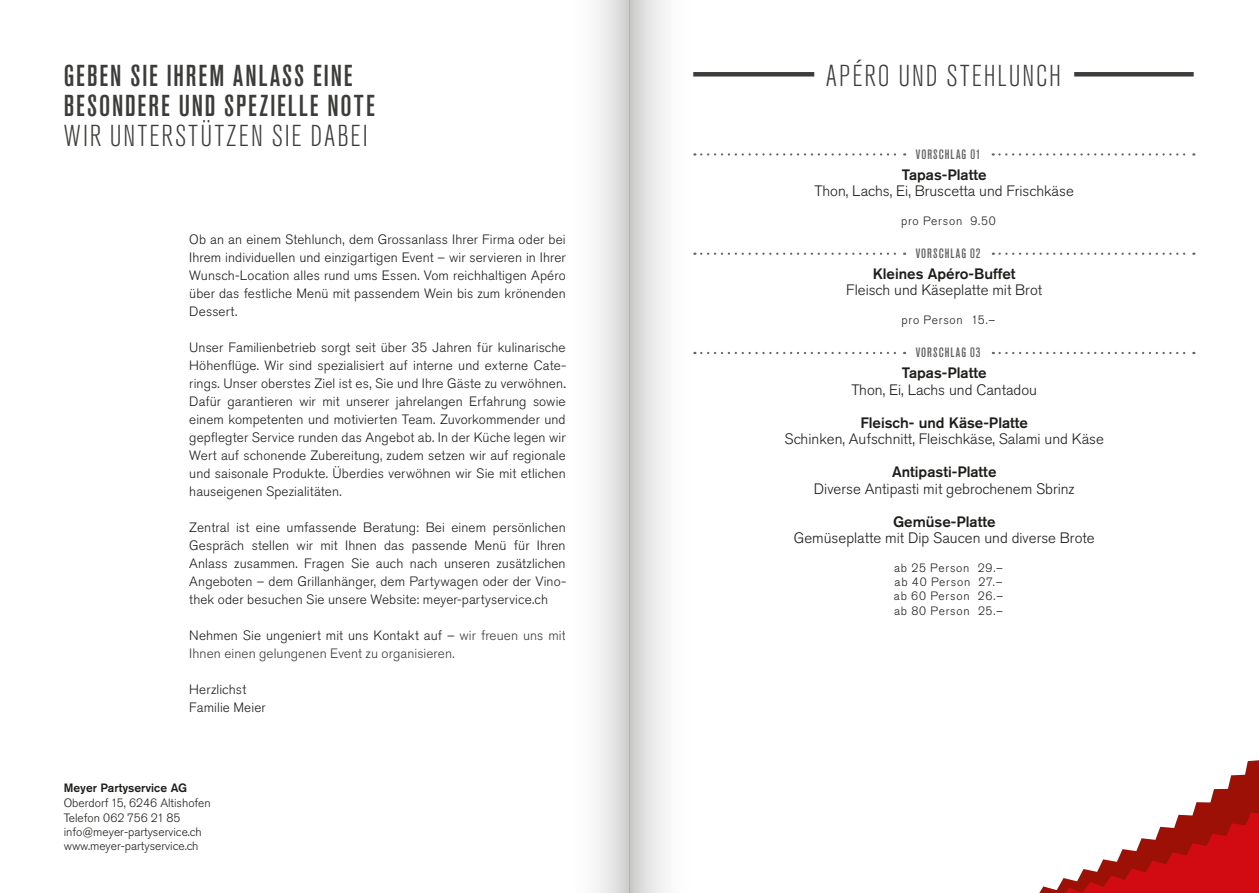
<style>
.page{position:relative;width:1259px;height:893px;background:#fff}
.page>*{position:absolute;margin:0;border:0;box-sizing:border-box;transform-origin:0 0}
.t1{font:500 condensed 30px/30px "Akzidenz Grotesk Pro";letter-spacing:.065em;color:#3c3c3b}
.t2{font:300 condensed 30px "Akzidenz Grotesk Pro";letter-spacing:.07em;color:#3c3c3b}
.t3{font:300 15px "Akzidenz Grotesk Pro";color:#1d1d1b}
.t4{font:500 15px "Akzidenz Grotesk Pro";color:#1d1d1b}
.t5{font:300 13.5px/18px "Akzidenz Grotesk Pro";letter-spacing:.01em;color:#1d1d1b;text-align:justify}
.t6{font:300 13.5px/18px "Akzidenz Grotesk Pro";letter-spacing:.01em;color:#3c3c3b}
.t7{font:500 condensed 13.5px "Akzidenz Grotesk Pro";letter-spacing:.075em;color:#646363}
.t8{font:300 12px/14.5px "Akzidenz Grotesk Pro";color:#1d1d1b}
.t9{font:500 12px "Akzidenz Grotesk Pro";color:#1d1d1b}
.t10{font:300 12px "Akzidenz Grotesk Pro";letter-spacing:.065em;color:#1d1d1b}
.t11{font:300 12px "Akzidenz Grotesk Pro";letter-spacing:.06em;color:#1d1d1b}
.s1{color:#1d1d1b}
</style>
<div class="page">
<svg style="left:991px;top:72px;width:268px;height:821px"></svg>
<div style="left:693px;top:72px;width:121px;height:5px;background:#3c3c3b"></div>
<div style="left:1074px;top:72px;width:119px;height:5px;background:#3c3c3b"></div>
<svg style="left:701px;top:153px;width:204px;height:3px"></svg>
<svg style="left:999px;top:153px;width:195px;height:3px"></svg>
<svg style="left:701px;top:253px;width:204px;height:2px"></svg>
<svg style="left:993px;top:253px;width:201px;height:2px"></svg>
<svg style="left:701px;top:352px;width:204px;height:2px"></svg>
<svg style="left:993px;top:352px;width:201px;height:2px"></svg>
<svg style="left:597px;top:0;width:68px;height:893px"></svg>
<hr style="left:629px;top:0;width:1px;height:893px;background:#b3b3b3">
<h1 class="t1" style="left:64px;top:60px;width:312px">GEBEN SIE IHREM ANLASS EINE<br>BESONDERE UND SPEZIELLE NOTE</h1>
<h1 class="t2" style="left:64px;top:116px;width:305px">WIR UNTERSTÜTZEN SIE DABEI</h1>
<p class="t5" style="left:189px;top:230px;width:378px">Ob an an einem Stehlunch, dem Grossanlass Ihrer Firma oder bei Ihrem individuellen und einzigartigen Event – wir servieren in Ihrer Wunsch-Location alles rund ums Essen. Vom reichhaltigen Apéro über das festliche Menü mit passendem Wein bis zum krönenden Dessert.</p>
<p class="t5" style="left:189px;top:338px;width:378px">Unser Familienbetrieb sorgt seit über 35 Jahren für kulinarische Höhenflüge. Wir sind spezialisiert auf interne und externe Cate&shy;rings. Unser oberstes Ziel ist es, Sie und Ihre Gäste zu verwöhnen.<br>Dafür garantieren wir mit unserer jahrelangen Erfahrung sowie einem kompetenten und motivierten Team. Zuvorkommender und gepflegter Service runden das Angebot ab. In der Küche legen wir Wert auf schonende Zubereitung, zudem setzen wir auf regionale und saisonale Produkte. Überdies verwöhnen wir Sie mit etlichen hauseigenen Spezialitäten.</p>
<p class="t5" style="left:189px;top:518px;width:378px">Zentral ist eine umfassende Beratung: Bei einem persönlichen Gespräch stellen wir mit Ihnen das passende Menü für Ihren Anlass zusammen. Fragen Sie auch nach unseren zusätzlichen Angeboten – dem Grillanhänger, dem Partywagen oder der Vino&shy;thek oder besuchen Sie unsere Website: meyer-partyservice.ch</p>
<p class="t6" style="left:189px;top:626px;width:378px"><span class="s1">Nehmen Sie ungeniert mit uns Kontakt auf –</span> wir freuen uns mit<br>Ihnen einen gelungenen Event zu organisieren.</p>
<p class="t5" style="left:189px;top:680px;width:78px">Herzlichst<br>Familie Meier</p>
<p class="t9" style="left:64px;top:780px;width:125px">Meyer Partyservice AG</p>
<p class="t8" style="left:64px;top:795px;width:148px">Oberdorf 15, 6246 Altishofen<br>Telefon 062 756 21 85 info@meyer-partyservice.ch www.meyer-partyservice.ch</p>
<h1 class="t2" style="left:826px;top:56px;width:237px">APÉRO UND STEHLUNCH</h1>
<p class="t7" style="left:915px;top:145px;width:66px">VORSCHLAG 01</p>
<p class="t4" style="left:902px;top:165px;width:86px">Tapas-Platte</p>
<p class="t3" style="left:814px;top:181px;width:261px">Thon, Lachs, Ei, Bruscetta und Frischkäse</p>
<p class="t10" style="left:901px;top:213px;width:96px">pro Person 9.50</p>
<p class="t7" style="left:915px;top:245px;width:67px">VORSCHLAG 02</p>
<p class="t4" style="left:873px;top:264px;width:144px">Kleines Apéro-Buffet</p>
<p class="t3" style="left:846px;top:280px;width:197px">Fleisch und Käseplatte mit Brot</p>
<p class="t11" style="left:901px;top:312px;width:95px">pro Person 15.–</p>
<p class="t7" style="left:915px;top:344px;width:67px">VORSCHLAG 03</p>
<p class="t4" style="left:902px;top:363px;width:86px">Tapas-Platte</p>
<p class="t3" style="left:851px;top:380px;width:187px">Thon, Ei, Lachs und Cantadou</p>
<p class="t4" style="left:860px;top:413px;width:169px">Fleisch- und Käse-Platte</p>
<p class="t3" style="left:784px;top:429px;width:321px">Schinken, Aufschnitt, Fleischkäse, Salami und Käse</p>
<p class="t4" style="left:892px;top:462px;width:106px">Antipasti-Platte</p>
<p class="t3" style="left:814px;top:479px;width:262px">Diverse Antipasti mit gebrochenem Sbrinz</p>
<p class="t4" style="left:893px;top:512px;width:104px">Gemüse-Platte</p>
<p class="t3" style="left:794px;top:528px;width:302px">Gemüseplatte mit Dip Saucen und diverse Brote</p>
<p class="t8" style="left:894px;top:560px;width:111px;text-align:justify">ab 25 Person 29.– ab 40 Person 27.– ab 60 Person 26.– ab 80 Person 25.–</p>
</div>
